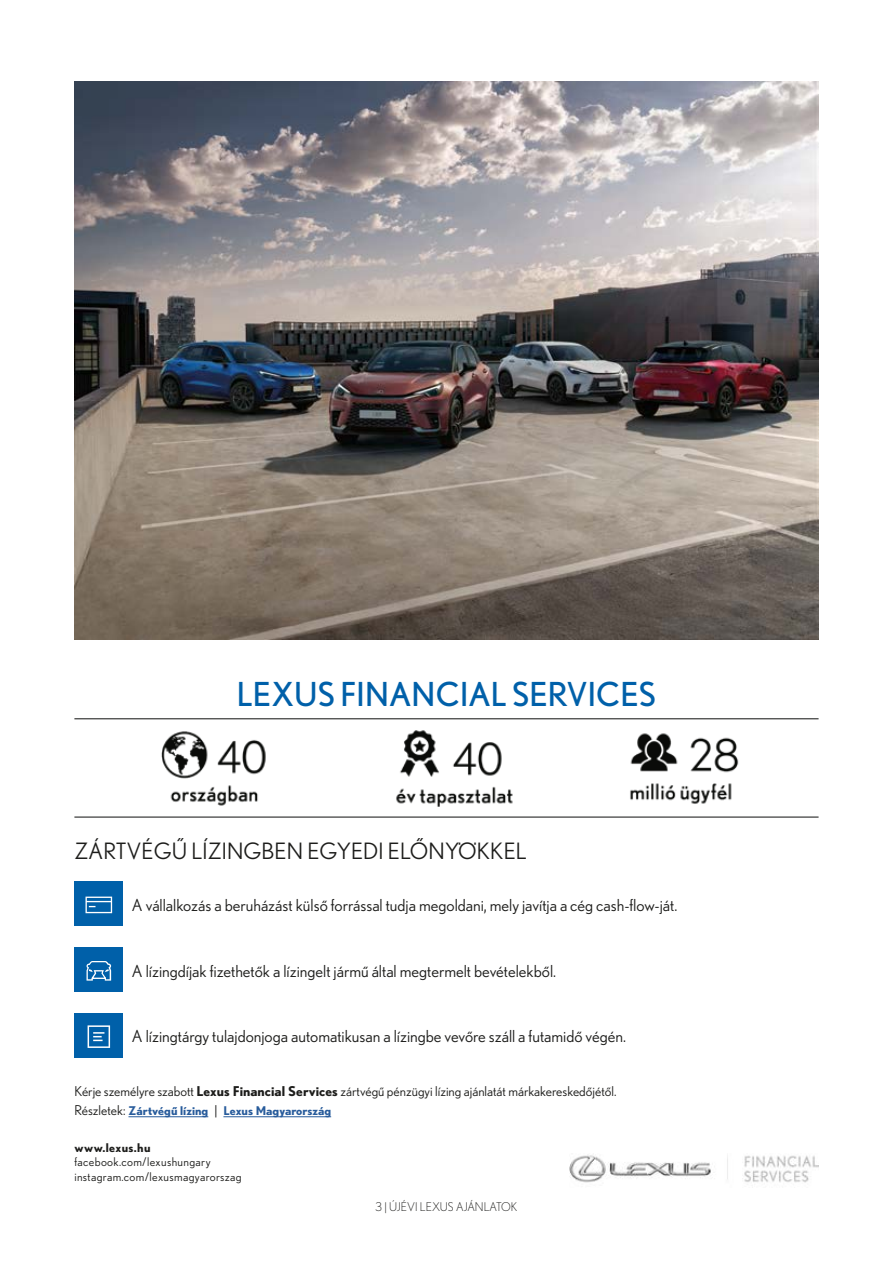
<style>
.page{position:relative;width:893px;height:1263px;background:#fff}
.page>*{position:absolute;margin:0;border:0;box-sizing:border-box;transform-origin:0 0}
.t1{font:33px "Nobel WGL";letter-spacing:.005em;color:#0060a9}
.t2{font:22.5px "Nobel WGL";letter-spacing:.005em;color:#1d1d1b}
.Felsorolas_Kiemeles{font:16.5px "Nobel WGL";color:#1d1d1b}
.Felsorolas_Kiemeles-2{font:13.5px "Nobel WGL";color:#1d1d1b}
.Doboz_Szoveg{font:12px "Nobel WGL";letter-spacing:.03em;color:#1d1d1b}
.Felsorolas_Kiemeles-3{font:700 12px "Nobel HUN";color:#275b9b}
.Text{font:300 12px "Nobel WGL";color:#1d1d1b}
.Doboz_Szoveg-2{font:700 12px "Nobel WGL";letter-spacing:.03em;color:#1d1d1b}
.s1{font-weight:700}
.s2{font-family:"Nobel WGL";font-weight:400;font-size:13.5px;color:#1d1d1b}
</style>
<div class="page">
<img style="left:569px;top:1155px;width:250px;height:28px">
<hr style="left:128px;top:1116px;width:80px;height:1px;background:#275b9b">
<hr style="left:223px;top:1116px;width:108px;height:1px;background:#275b9b">
<div style="left:74px;top:882px;width:49px;height:44px;background:#0060a9"></div>
<svg style="left:86px;top:896px;width:26px;height:17px"></svg>
<div style="left:74px;top:947px;width:49px;height:45px;background:#0060a9"></div>
<svg style="left:86px;top:961px;width:25px;height:19px"></svg>
<div style="left:74px;top:1013px;width:49px;height:45px;background:#0060a9"></div>
<svg style="left:88px;top:1025px;width:22px;height:23px"></svg>
<hr style="left:74px;top:718px;width:745px;height:1px;background:#0e0f0e">
<hr style="left:74px;top:817px;width:745px;height:1px;background:#0e0f0e">
<img style="left:630px;top:733px;width:109px;height:71px">
<img style="left:396px;top:730px;width:117px;height:77px">
<img style="left:161px;top:731px;width:105px;height:75px">
<img style="left:74px;top:81px;width:745px;height:559px">
<p class="t1" style="left:237px;top:670px;width:421px">LEXUS FINANCIAL SERVICES</p>
<p class="t2" style="left:74px;top:835px;width:454px">ZÁRTVÉGŰ LÍZINGBEN EGYEDI ELŐNYÖKKEL</p>
<p class="Felsorolas_Kiemeles" style="left:132px;top:893px;width:547px">A vállalkozás a beruházást külső forrással tudja megoldani, mely javítja a cég cash-flow-ját.</p>
<p class="Felsorolas_Kiemeles" style="left:132px;top:959px;width:426px">A lízingdíjak fizethetők a lízingelt jármű által megtermelt bevételekből.</p>
<p class="Felsorolas_Kiemeles" style="left:132px;top:1025px;width:496px">A lízingtárgy tulajdonjoga automatikusan a lízingbe vevőre száll a futamidő végén.</p>
<p class="Felsorolas_Kiemeles-2" style="left:74px;top:1081px;width:544px">Kérje személyre szabott <span class="s1">Lexus Financial Services</span> zártvégű pénzügyi lízing ajánlatát márkakereskedőjétől.</p>
<p class="Felsorolas_Kiemeles-3" style="left:74px;top:1103px;width:258px"><span class="s2">Részletek:</span> Zártvégű lízing <span class="s2">|</span> Lexus Magyarország</p>
<p class="Doboz_Szoveg-2" style="left:74px;top:1138px;width:78px">www.lexus.hu</p>
<p class="Doboz_Szoveg" style="left:74px;top:1154px;width:138px">facebook.com/lexushungary</p>
<p class="Doboz_Szoveg" style="left:74px;top:1168px;width:169px">instagram.com/lexusmagyarorszag</p>
<p class="Text" style="left:375px;top:1198px;width:144px">3 | ÚJÉVI LEXUS AJÁNLATOK</p>
</div>
